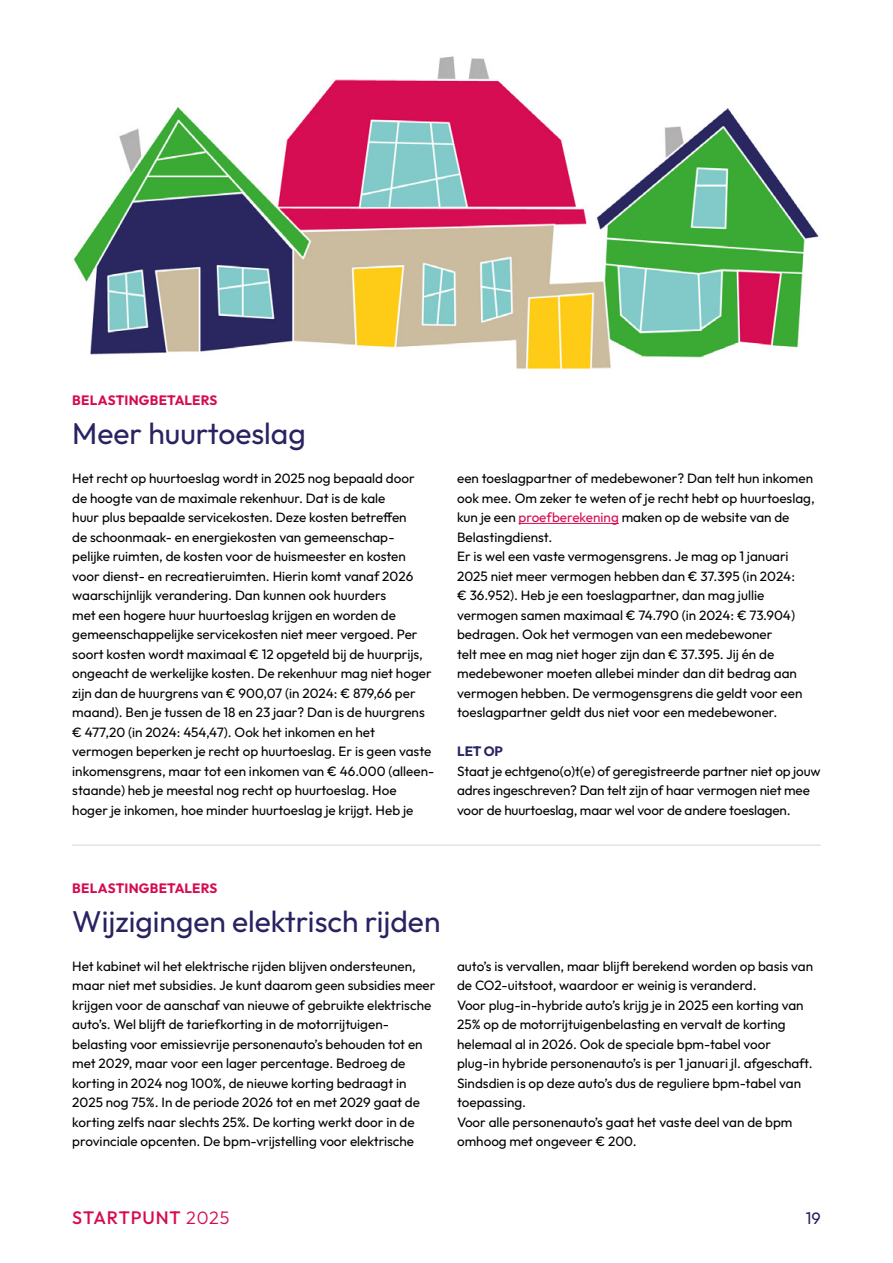
<style>
.page{position:relative;width:893px;height:1263px;background:#fff}
.page>*{position:absolute;margin:0;border:0;box-sizing:border-box;transform-origin:0 0}
.t1{font:30px "Outfit";color:#282361}
.t2{font:500 18px "Outfit";letter-spacing:.04em;color:#d60b52}
.t3{font:16.5px "Outfit";color:#282361}
.t4{font:13.5px/19.5px "Outfit";color:#000}
.t5{font:700 13.5px "Outfit";letter-spacing:.015em;color:#d60b52}
.t6{font:700 13.5px "Outfit";color:#282361}
.s1{color:#d60b52}
.s2{font-weight:300}
</style>
<div class="page">
<hr style="left:519px;top:523px;width:100px;height:1px;background:#d60b52">
<img style="left:73px;top:56px;width:746px;height:313px">
<hr style="left:72px;top:845px;width:749px;height:1px;background:#d4d3df">
<p class="t5" style="left:72px;top:393px;width:147px">BELASTINGBETALERS</p>
<h1 class="t1" style="left:72px;top:416px;width:235px">Meer huurtoeslag</h1>
<p class="t4" style="left:72px;top:468px;width:364px">Het recht op huurtoeslag wordt in 2025 nog bepaald door<br>de hoogte van de maximale rekenhuur. Dat is de kale<br>huur plus bepaalde servicekosten. Deze kosten betreffen<br>de schoonmaak- en energiekosten van gemeenschap&shy;pelijke ruimten, de kosten voor de huismeester en kosten voor dienst- en recreatieruimten. Hierin komt vanaf 2026 waarschijnlijk verandering. Dan kunnen ook huurders<br>met een hogere huur huurtoeslag krijgen en worden de gemeenschappelijke servicekosten niet meer vergoed. Per soort kosten wordt maximaal € 12 opgeteld bij de huurprijs, ongeacht de werkelijke kosten. De rekenhuur mag niet hoger zijn dan de huurgrens van € 900,07 (in 2024: € 879,66 per maand). Ben je tussen de 18 en 23 jaar? Dan is de huurgrens € 477,20 (in 2024: 454,47). Ook het inkomen en het vermogen beperken je recht op huurtoeslag. Er is geen vaste inkomensgrens, maar tot een inkomen van € 46.000 (alleen&shy;staande) heb je meestal nog recht op huurtoeslag. Hoe hoger je inkomen, hoe minder huurtoeslag je krijgt. Heb je</p>
<p class="t4" style="left:457px;top:468px;width:359px">een toeslagpartner of medebewoner? Dan telt hun inkomen ook mee. Om zeker te weten of je recht hebt op huurtoeslag, kun je een <span class="s1">proefberekening</span> maken op de website van de Belastingdienst.<br>Er is wel een vaste vermogensgrens. Je mag op 1 januari 2025 niet meer vermogen hebben dan € 37.395 (in 2024:<br>€ 36.952). Heb je een toeslagpartner, dan mag jullie vermogen samen maximaal € 74.790 (in 2024: € 73.904) bedragen. Ook het vermogen van een medebewoner<br>telt mee en mag niet hoger zijn dan € 37.395. Jij én de medebewoner moeten allebei minder dan dit bedrag aan vermogen hebben. De vermogensgrens die geldt voor een toeslagpartner geldt dus niet voor een medebewoner.</p>
<p class="t6" style="left:457px;top:744px;width:47px">LET OP</p>
<p class="t4" style="left:457px;top:761px;width:365px">Staat je echtgeno(o)t(e) of geregistreerde partner niet op jouw adres ingeschreven? Dan telt zijn of haar vermogen niet mee voor de huurtoeslag, maar wel voor de andere toeslagen.</p>
<p class="t5" style="left:72px;top:880px;width:147px">BELASTINGBETALERS</p>
<h1 class="t1" style="left:72px;top:904px;width:370px">Wijzigingen elektrisch rijden</h1>
<p class="t4" style="left:72px;top:956px;width:365px">Het kabinet wil het elektrische rijden blijven ondersteunen, maar niet met subsidies. Je kunt daarom geen subsidies meer krijgen voor de aanschaf van nieuwe of gebruikte elektrische auto’s. Wel blijft de tariefkorting in de motorrijtuigen&shy;belasting voor emissievrije personenauto’s behouden tot en met 2029, maar voor een lager percentage. Bedroeg de korting in 2024 nog 100%, de nieuwe korting bedraagt in 2025 nog 75%. In de periode 2026 tot en met 2029 gaat de korting zelfs naar slechts 25%. De korting werkt door in de provinciale opcenten. De bpm-vrijstelling voor elektrische</p>
<p class="t4" style="left:457px;top:956px;width:357px">auto’s is vervallen, maar blijft berekend worden op basis van de CO2-uitstoot, waardoor er weinig is veranderd.<br>Voor plug-in-hybride auto’s krijg je in 2025 een korting van 25% op de motorrijtuigenbelasting en vervalt de korting helemaal al in 2026. Ook de speciale bpm-tabel voor plug-in hybride personenauto’s is per 1 januari jl. afgeschaft.<br>Sindsdien is op deze auto’s dus de reguliere bpm-tabel van toepassing.<br>Voor alle personenauto’s gaat het vaste deel van de bpm omhoog met ongeveer € 200.</p>
<h2 class="t2" style="left:72px;top:1207px;width:159px">STARTPUNT <span class="s2">2025</span></h2>
<p class="t3" style="left:806px;top:1209px;width:17px">19</p>
</div>
